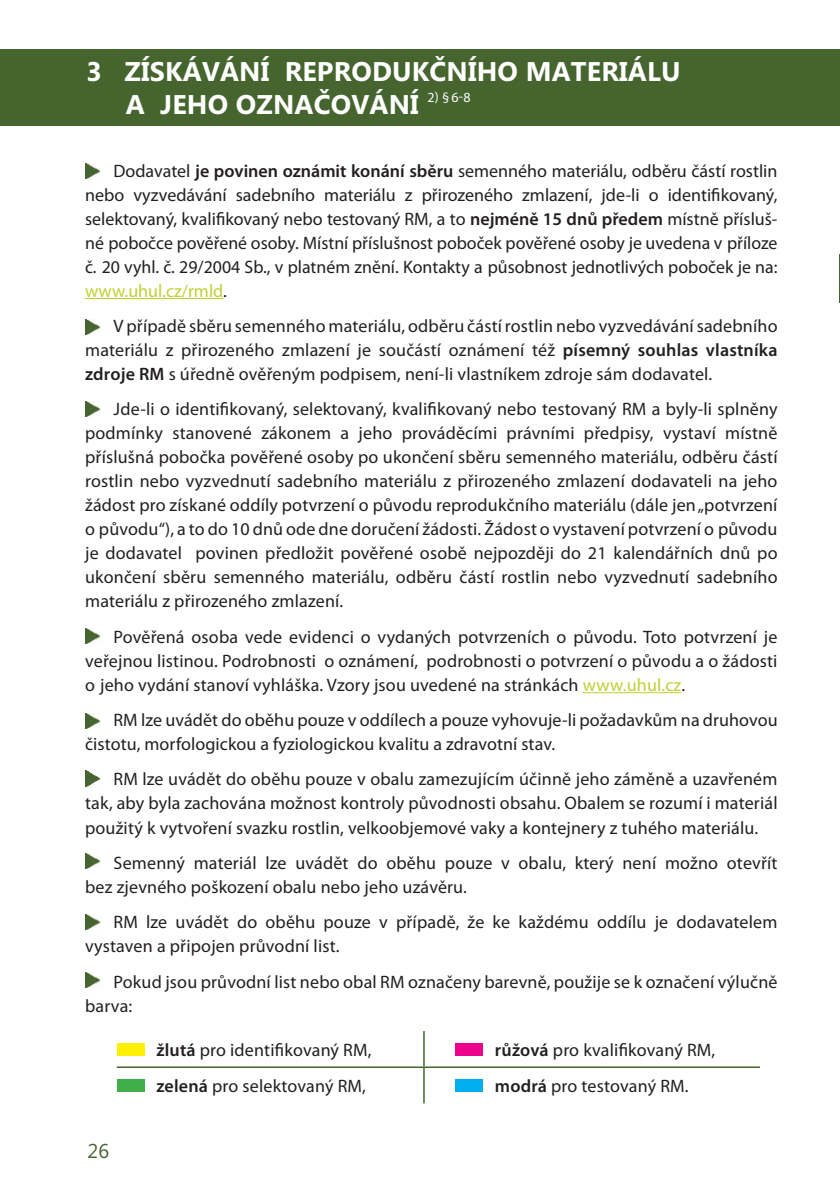
<style>
.page{position:relative;width:840px;height:1191px;background:#fff}
.page>*{position:absolute;margin:0;border:0;box-sizing:border-box;transform-origin:0 0}
.t1{font:700 27px/33.6px "Microsoft Phags Pa";letter-spacing:.005em;color:#fff}
.t2{font:20px "Microsoft Phags Pa";color:#45642e}
.t3{font:18px/24px "Myriad Pro";letter-spacing:.01em;color:#231f20;text-align:justify}
.s1{font-weight:600}
.s2{color:#bed131}
</style>
<div class="page">
<div style="left:0;top:50px;width:839px;height:76px;background:#45642e"></div>
<img style="left:85px;top:163px;width:15px;height:16px">
<img style="left:85px;top:770px;width:15px;height:16px">
<img style="left:85px;top:319px;width:15px;height:15px">
<img style="left:85px;top:401px;width:15px;height:16px">
<img style="left:85px;top:628px;width:15px;height:15px">
<img style="left:85px;top:713px;width:15px;height:15px">
<img style="left:86px;top:853px;width:15px;height:15px">
<img style="left:86px;top:914px;width:15px;height:15px">
<img style="left:86px;top:972px;width:15px;height:16px">
<div style="left:117px;top:1043px;width:27px;height:13px;background:#fff101"></div>
<hr style="left:838px;top:254px;width:1px;height:48px;background:#45642e">
<hr style="left:85px;top:298px;width:138px;height:1px;background:#bed131">
<hr style="left:582px;top:692px;width:99px;height:1px;background:#bed131">
<hr style="left:423px;top:1031px;width:1px;height:35px;background:#45642e">
<hr style="left:117px;top:1066px;width:306px;height:2px;background:#45642e">
<hr style="left:423px;top:1066px;width:336px;height:2px;background:#45642e">
<hr style="left:423px;top:1068px;width:1px;height:35px;background:#45642e">
<div style="left:454px;top:1043px;width:28px;height:13px;background:#ed028c"></div>
<div style="left:454px;top:1079px;width:28px;height:13px;background:#00aeef"></div>
<div style="left:117px;top:1079px;width:27px;height:13px;background:#40ae49"></div>
<h1 class="t1" style="left:126px;top:53px;width:556px;text-indent:-40px">3 ZÍSKÁVÁNÍ REPRODUKČNÍHO MATERIÁLU<br>A JEHO OZNAČOVÁNÍ <sup>2)</sup> <sup>§</sup> <sup>6-8</sup></h1>
<p class="t3" style="left:85px;top:158px;width:693px;text-indent:28px">Dodavatel <span class="s1">je povinen oznámit konání sběru</span> semenného materiálu, odběru částí rostlin nebo vyzvedávání sadebního materiálu z přirozeného zmlazení, jde-li o identifikovaný, selektovaný, kvalifikovaný nebo testovaný RM, a to <span class="s1">nejméně 15 dnů předem</span> místně přísluš&shy;né pobočce pověřené osoby. Místní příslušnost poboček pověřené osoby je uvedena v příloze č. 20 vyhl. č. 29/2004 Sb., v platném znění. Kontakty a působnost jednotlivých poboček je na: <span class="s2">www.uhul.cz/rmld</span>.</p>
<p class="t3" style="left:85px;top:314px;width:693px;text-indent:28px">V případě sběru semenného materiálu, odběru částí rostlin nebo vyzvedávání sadebního materiálu z přirozeného zmlazení je součástí oznámení též <span class="s1">písemný souhlas vlastníka zdroje RM</span> s úředně ověřeným podpisem, není-li vlastníkem zdroje sám dodavatel.</p>
<p class="t3" style="left:85px;top:397px;width:693px;text-indent:28px">Jde-li o identifikovaný, selektovaný, kvalifikovaný nebo testovaný RM a byly-li splněny podmínky stanovené zákonem a jeho prováděcími právními předpisy, vystaví místně příslušná pobočka pověřené osoby po ukončení sběru semenného materiálu, odběru částí rostlin nebo vyzvednutí sadebního materiálu z přirozeného zmlazení dodavateli na jeho žádost pro získané oddíly potvrzení o původu reprodukčního materiálu (dále jen „potvrzení o původu“), a to do 10 dnů ode dne doručení žádosti. Žádost o vystavení potvrzení o původu je dodavatel povinen předložit pověřené osobě nejpozději do 21 kalendářních dnů po ukončení sběru semenného materiálu, odběru částí rostlin nebo vyzvednutí sadebního materiálu z přirozeného zmlazení.</p>
<p class="t3" style="left:85px;top:624px;width:693px;text-indent:28px">Pověřená osoba vede evidenci o vydaných potvrzeních o původu. Toto potvrzení je veřejnou listinou. Podrobnosti o oznámení, podrobnosti o potvrzení o původu a o žádosti o jeho vydání stanoví vyhláška. Vzory jsou uvedené na stránkách <span class="s2">www.uhul.cz</span>.</p>
<p class="t3" style="left:85px;top:708px;width:693px;text-indent:28px">RM lze uvádět do oběhu pouze v oddílech a pouze vyhovuje-li požadavkům na druhovou čistotu, morfologickou a fyziologickou kvalitu a zdravotní stav.</p>
<p class="t3" style="left:85px;top:767px;width:693px;text-indent:28px">RM lze uvádět do oběhu pouze v obalu zamezujícím účinně jeho záměně a uzavřeném tak, aby byla zachována možnost kontroly původnosti obsahu. Obalem se rozumí i materiál použitý k vytvoření svazku rostlin, velkoobjemové vaky a kontejnery z tuhého materiálu.</p>
<p class="t3" style="left:85px;top:850px;width:693px;text-indent:28px">Semenný materiál lze uvádět do oběhu pouze v obalu, který není možno otevřít bez zjevného poškození obalu nebo jeho uzávěru.</p>
<p class="t3" style="left:85px;top:910px;width:693px;text-indent:28px">RM lze uvádět do oběhu pouze v případě, že ke každému oddílu je dodavatelem vystaven a připojen průvodní list.</p>
<p class="t3" style="left:85px;top:969px;width:693px;text-indent:28px">Pokud jsou průvodní list nebo obal RM označeny barevně, použije se k označení výlučně barva:</p>
<p class="t3" style="left:156px;top:1037px;width:216px"><span class="s1">žlutá</span> pro identifikovaný RM,</p>
<p class="t3" style="left:494px;top:1037px;width:222px"><span class="s1">růžová</span> pro kvalifikovaný RM,</p>
<p class="t3" style="left:156px;top:1073px;width:211px"><span class="s1">zelená</span> pro selektovaný RM,</p>
<p class="t3" style="left:494px;top:1073px;width:195px"><span class="s1">modrá</span> pro testovaný RM.</p>
<p class="t2" style="left:87px;top:1136px;width:23px">26</p>
</div>
